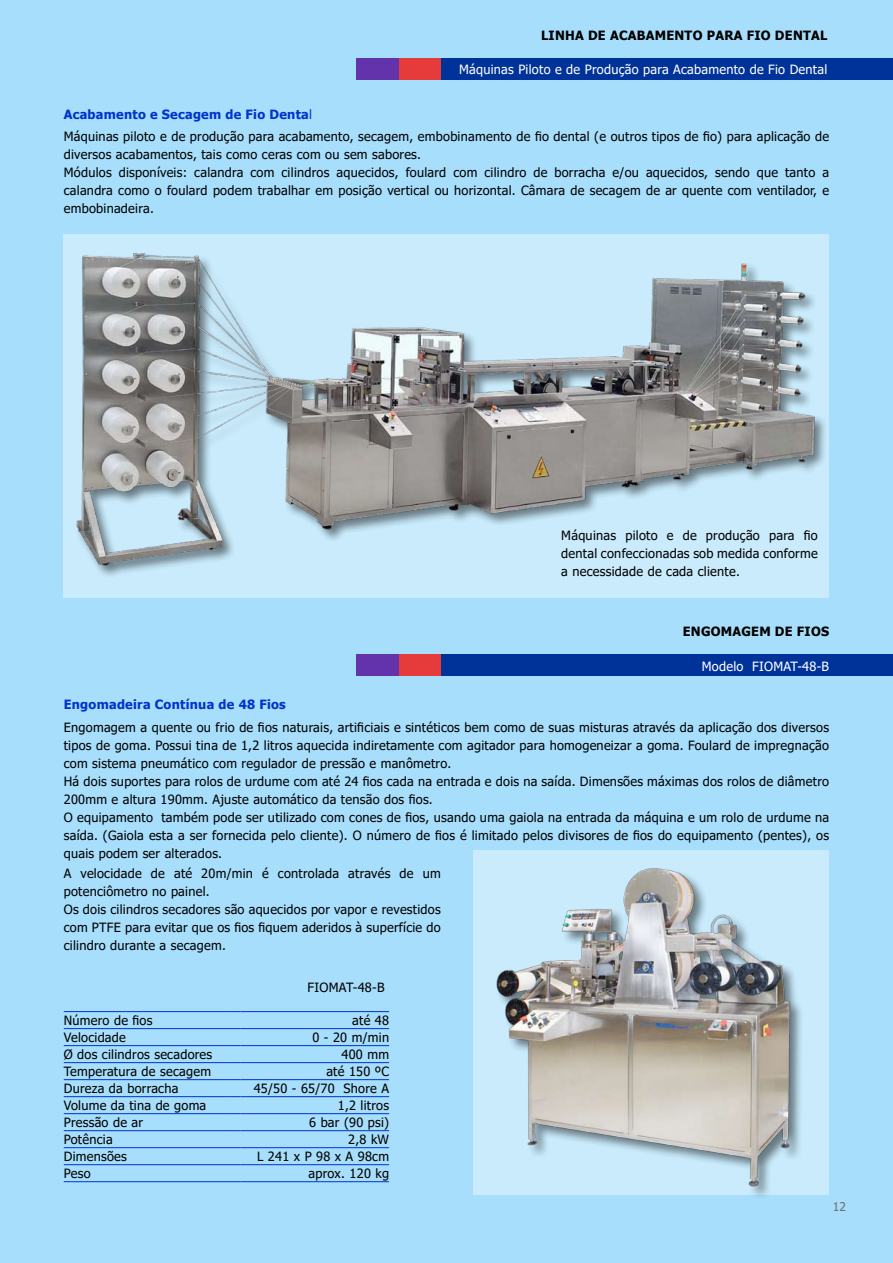
<style>
.page{position:relative;width:893px;height:1263px;background:#a7defb}
.page>*{position:absolute;margin:0;border:0;box-sizing:border-box;transform-origin:0 0}
.t1{font:12.75px/18px "Tahoma";letter-spacing:.02em;color:#000}
.t2{font:12.75px "Tahoma";letter-spacing:.02em;color:#fff}
.t3{font:700 12.75px "Tahoma";letter-spacing:.02em;color:#000}
.t4{font:700 12.75px "Tahoma";letter-spacing:.02em;color:#03c}
.t5{font:12px "Tahoma";color:#6d6f71}
.s1{font-weight:700;color:#03c}
.s2{color:#03c}
</style>
<div class="page">
<div style="left:441px;top:654px;width:452px;height:22px;background:#039"></div>
<div style="left:398px;top:654px;width:43px;height:22px;background:#e53b3b"></div>
<div style="left:356px;top:654px;width:42px;height:22px;background:#6333ab"></div>
<div style="left:75px;top:251px;width:773px;height:360px;background:#000;opacity:.48"></div>
<img style="left:64px;top:240px;width:751px;height:339px">
<div style="left:441px;top:58px;width:452px;height:22px;background:#039"></div>
<div style="left:398px;top:58px;width:43px;height:22px;background:#e53b3b"></div>
<div style="left:356px;top:58px;width:42px;height:22px;background:#6333ab"></div>
<div style="left:474px;top:850px;width:355px;height:345px;background:#c9ebfc"></div>
<div style="left:495px;top:866px;width:341px;height:363px;background:#000;opacity:.48"></div>
<img style="left:495px;top:866px;width:306px;height:323px">
<hr style="left:64px;top:1011px;width:168px;height:1px;background:#03c">
<hr style="left:240px;top:1011px;width:149px;height:1px;background:#03c">
<hr style="left:64px;top:1028px;width:168px;height:1px;background:#03c">
<hr style="left:240px;top:1028px;width:149px;height:1px;background:#03c">
<hr style="left:64px;top:1045px;width:168px;height:1px;background:#03c">
<hr style="left:240px;top:1045px;width:149px;height:1px;background:#03c">
<hr style="left:64px;top:1062px;width:168px;height:1px;background:#03c">
<hr style="left:240px;top:1062px;width:149px;height:1px;background:#03c">
<hr style="left:64px;top:1079px;width:168px;height:1px;background:#03c">
<hr style="left:240px;top:1079px;width:149px;height:1px;background:#03c">
<hr style="left:64px;top:1096px;width:168px;height:1px;background:#03c">
<hr style="left:240px;top:1096px;width:149px;height:1px;background:#03c">
<hr style="left:64px;top:1113px;width:168px;height:1px;background:#03c">
<hr style="left:240px;top:1113px;width:149px;height:1px;background:#03c">
<hr style="left:64px;top:1130px;width:168px;height:1px;background:#03c">
<hr style="left:240px;top:1130px;width:149px;height:1px;background:#03c">
<hr style="left:64px;top:1147px;width:168px;height:1px;background:#03c">
<hr style="left:240px;top:1147px;width:149px;height:1px;background:#03c">
<hr style="left:64px;top:1164px;width:168px;height:1px;background:#03c">
<hr style="left:240px;top:1164px;width:149px;height:1px;background:#03c">
<hr style="left:64px;top:1181px;width:168px;height:1px;background:#03c">
<hr style="left:240px;top:1181px;width:149px;height:1px;background:#03c">
<p class="t3" style="left:541px;top:26px;width:288px">LINHA DE ACABAMENTO PARA FIO DENTAL</p>
<p class="t2" style="left:459px;top:61px;width:370px">Máquinas Piloto e de Produção para Acabamento de Fio Dental</p>
<p class="t1" style="left:64px;top:104px;width:767px;line-height:22.2px"><span class="s1">Acabamento e Secagem de Fio Denta</span><span class="s2">l<br></span>Máquinas piloto e de produção para acabamento, secagem, embobinamento de fio dental (e outros tipos de fio) para aplicação de</p>
<p class="t1" style="left:64px;top:146px;width:767px">diversos acabamentos, tais como ceras com ou sem sabores.<br>Módulos disponíveis: calandra com cilindros aquecidos, foulard com cilindro de borracha e/ou aquecidos, sendo que tanto a calandra como o foulard podem trabalhar em posição vertical ou horizontal. Câmara de secagem de ar quente com ventilador, e embobinadeira.</p>
<p class="t1" style="left:561px;top:527px;width:258px;text-align:justify">Máquinas piloto e de produção para fio dental confeccionadas sob medida conforme a necessidade de cada cliente.</p>
<p class="t3" style="left:683px;top:623px;width:148px">ENGOMAGEM DE FIOS</p>
<p class="t2" style="left:702px;top:657px;width:129px">Modelo FIOMAT-48-B</p>
<p class="t4" style="left:64px;top:696px;width:224px">Engomadeira Contínua de 48 Fios</p>
<p class="t1" style="left:64px;top:719px;width:767px">Engomagem a quente ou frio de fios naturais, artificiais e sintéticos bem como de suas misturas através da aplicação dos diversos tipos de goma. Possui tina de 1,2 litros aquecida indiretamente com agitador para homogeneizar a goma. Foulard de impregnação com sistema pneumático com regulador de pressão e manômetro.<br>Há dois suportes para rolos de urdume com até 24 fios cada na entrada e dois na saída. Dimensões máximas dos rolos de diâmetro 200mm e altura 190mm. Ajuste automático da tensão dos fios.<br>O equipamento também pode ser utilizado com cones de fios, usando uma gaiola na entrada da máquina e um rolo de urdume na saída. (Gaiola esta a ser fornecida pelo cliente). O número de fios é limitado pelos divisores de fios do equipamento (pentes), os quais podem ser alterados.</p>
<p class="t1" style="left:64px;top:865px;width:378px">A velocidade de até 20m/min é controlada através de um potenciômetro no painel.<br>Os dois cilindros secadores são aquecidos por vapor e revestidos com PTFE para evitar que os fios fiquem aderidos à superfície do cilindro durante a secagem.</p>
<p class="t1" style="left:308px;top:979px;width:78px">FIOMAT-48-B</p>
<p class="t1" style="left:64px;top:1012px;width:90px">Número de fios</p>
<p class="t1" style="left:352px;top:1012px;width:38px">até 48</p>
<p class="t1" style="left:64px;top:1029px;width:64px">Velocidade</p>
<p class="t1" style="left:313px;top:1029px;width:78px">0 - 20 m/min</p>
<p class="t1" style="left:64px;top:1046px;width:150px">Ø dos cilindros secadores</p>
<p class="t1" style="left:342px;top:1046px;width:49px">400 mm</p>
<p class="t1" style="left:64px;top:1063px;width:149px">Temperatura de secagem</p>
<p class="t1" style="left:326px;top:1063px;width:64px">até 150 ºC</p>
<p class="t1" style="left:64px;top:1080px;width:116px">Dureza da borracha</p>
<p class="t1" style="left:254px;top:1080px;width:137px">45/50 - 65/70 Shore A</p>
<p class="t1" style="left:64px;top:1097px;width:144px">Volume da tina de goma</p>
<p class="t1" style="left:338px;top:1097px;width:53px">1,2 litros</p>
<p class="t1" style="left:64px;top:1114px;width:81px">Pressão de ar</p>
<p class="t1" style="left:309px;top:1114px;width:81px">6 bar (90 psi)</p>
<p class="t1" style="left:64px;top:1131px;width:51px">Potência</p>
<p class="t1" style="left:348px;top:1131px;width:42px">2,8 kW</p>
<p class="t1" style="left:64px;top:1148px;width:65px">Dimensões</p>
<p class="t1" style="left:257px;top:1148px;width:133px">L 241 x P 98 x A 98cm</p>
<p class="t1" style="left:64px;top:1165px;width:28px">Peso</p>
<p class="t1" style="left:309px;top:1165px;width:82px">aprox. 120 kg</p>
<p class="t5" style="left:833px;top:1198px;width:15px">12</p>
</div>
